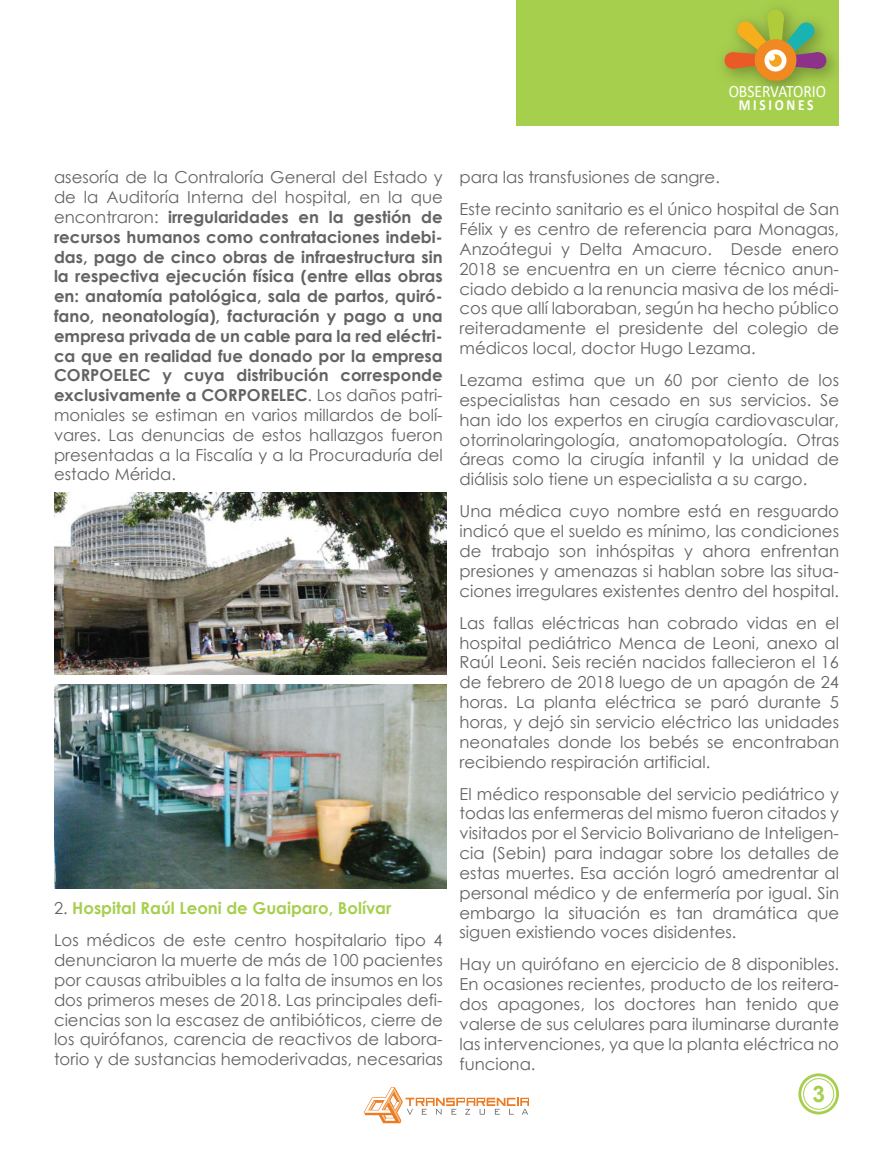
<style>
.page{position:relative;width:893px;height:1149px;background:#fff}
.page>*{position:absolute;margin:0;border:0;box-sizing:border-box;transform-origin:0 0}
.t1{font:700 22.8px "Arial";color:#a7cf4e}
.t2{font:17.4px "Calibri";color:#fff;scale:.89 1}
.t3{font:16.5px/19.8px "Century Gothic";color:#636366;text-align:justify}
.t4{font:700 16.5px/19.8px "Century Gothic";color:#636366;text-align:justify}
.t5{font:700 15.45px "Calibri";letter-spacing:.2em;color:#fff;scale:.87 1}
.s1{font-weight:400}
.s2{font-weight:700;color:#a7cf4e}
</style>
<div class="page">
<div style="left:517px;top:0;width:322px;height:125px;background:#a7cf4e"></div>
<svg style="left:724px;top:9px;width:103px;height:74px"></svg>
<div style="left:755px;top:39px;width:41px;height:42px;background:#f18922;border-radius:50%"></div>
<div style="left:764px;top:49px;width:22px;height:22px;background:#fff;border-radius:50%"></div>
<div style="left:769px;top:54px;width:13px;height:13px;background:#f6a41f;border-radius:50%"></div>
<div style="left:769px;top:54px;width:6px;height:7px;background:#fff;border-radius:50%"></div>
<svg style="left:800px;top:1074px;width:37px;height:38px"></svg>
<div style="left:798px;top:1072px;width:41px;height:42px;border:3px solid #a7cf4e;border-radius:50%"></div>
<div style="left:803px;top:1077px;width:31px;height:32px;border:1px solid #a7cf4e;border-radius:50%"></div>
<svg style="left:364px;top:1086px;width:165px;height:37px"></svg>
<img style="left:54px;top:492px;width:392px;height:182px">
<img style="left:54px;top:684px;width:393px;height:203px">
<p class="t2" style="left:729px;top:79px;width:111px">OBSERVATORIO</p>
<p class="t5" style="left:739px;top:94px;width:88px">MISIONES</p>
<p class="t4" style="left:54px;top:166px;width:390px"><span class="s1">asesoría de la Contraloría General del Estado y de la Auditoría Interna del hospital, en la que encontraron:</span> irregularidades en la gestión de recursos humanos como contrataciones indebi&shy;das, pago de cinco obras de infraestructura sin la respectiva ejecución física (entre ellas obras en: anatomía patológica, sala de partos, quiró&shy;fano, neonatología), facturación y pago a una empresa privada de un cable para la red eléctri&shy;ca que en realidad fue donado por la empresa CORPOELEC y cuya distribución corresponde exclusivamente a CORPORELEC<span class="s1">. Los daños patri&shy;moniales se estiman en varios millardos de bolí&shy;vares. Las denuncias de estos hallazgos fueron presentadas a la Fiscalía y a la Procuraduría del estado Mérida.</span></p>
<p class="t3" style="left:54px;top:891px;width:390px;line-height:32.1px">2. <span class="s2">Hospital Raúl Leoni de Guaiparo, Bolívar<br></span>Los médicos de este centro hospitalario tipo 4</p>
<p class="t3" style="left:54px;top:949px;width:390px">denunciaron la muerte de más de 100 pacientes por causas atribuibles a la falta de insumos en los dos primeros meses de 2018. Las principales defi&shy;ciencias son la escasez de antibióticos, cierre de los quirófanos, carencia de reactivos de labora&shy;torio y de sustancias hemoderivadas, necesarias</p>
<p class="t3" style="left:460px;top:161px;width:381px;line-height:32.1px">para las transfusiones de sangre.<br>Este recinto sanitario es el único hospital de San</p>
<p class="t3" style="left:460px;top:219px;width:381px">Félix y es centro de referencia para Monagas, Anzoátegui y Delta Amacuro. Desde enero 2018 se encuentra en un cierre técnico anun&shy;ciado debido a la renuncia masiva de los médi&shy;cos que allí laboraban, según ha hecho público reiteradamente el presidente del colegio de médicos local, doctor Hugo Lezama.</p>
<p class="t3" style="left:460px;top:370px;width:381px">Lezama estima que un 60 por ciento de los especialistas han cesado en sus servicios. Se han ido los expertos en cirugía cardiovascular, otorrinolaringología, anatomopatología. Otras áreas como la cirugía infantil y la unidad de diálisis solo tiene un especialista a su cargo.</p>
<p class="t3" style="left:460px;top:501px;width:381px">Una médica cuyo nombre está en resguardo indicó que el sueldo es mínimo, las condiciones de trabajo son inhóspitas y ahora enfrentan presiones y amenazas si hablan sobre las situa&shy;ciones irregulares existentes dentro del hospital.</p>
<p class="t3" style="left:460px;top:612px;width:381px">Las fallas eléctricas han cobrado vidas en el hospital pediátrico Menca de Leoni, anexo al Raúl Leoni. Seis recién nacidos fallecieron el 16 de febrero de 2018 luego de un apagón de 24 horas. La planta eléctrica se paró durante 5 horas, y dejó sin servicio eléctrico las unidades neonatales donde los bebés se encontraban recibiendo respiración artificial.</p>
<p class="t3" style="left:460px;top:783px;width:381px">El médico responsable del servicio pediátrico y todas las enfermeras del mismo fueron citados y visitados por el Servicio Bolivariano de Inteligen&shy;cia (Sebin) para indagar sobre los detalles de estas muertes. Esa acción logró amedrentar al personal médico y de enfermería por igual. Sin embargo la situación es tan dramática que siguen existiendo voces disidentes.</p>
<p class="t3" style="left:460px;top:954px;width:381px">Hay un quirófano en ejercicio de 8 disponibles.<br>En ocasiones recientes, producto de los reitera&shy;dos apagones, los doctores han tenido que valerse de sus celulares para iluminarse durante las intervenciones, ya que la planta eléctrica no funciona.</p>
<h1 class="t1" style="left:812px;top:1077px;width:14px">3</h1>
</div>
